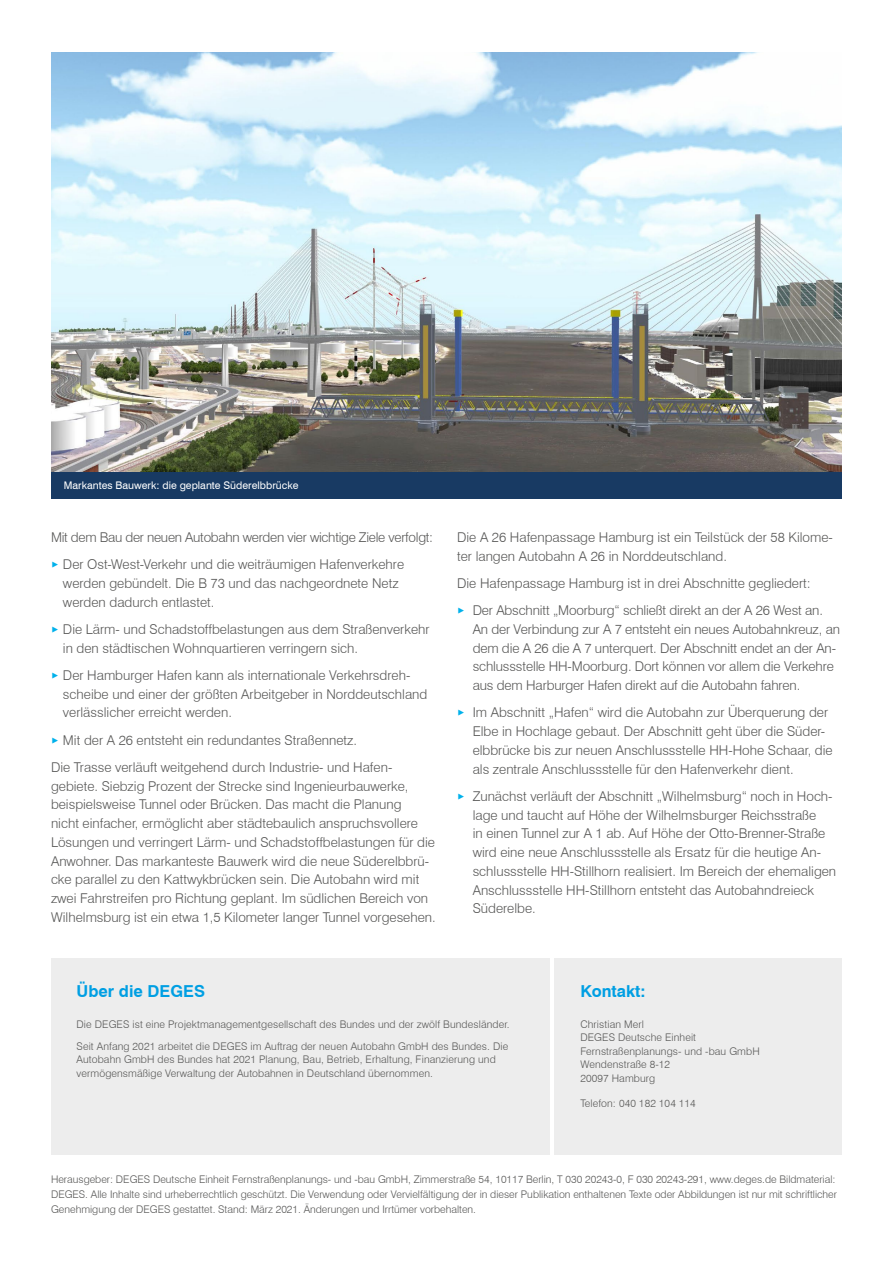
<style>
.page{position:relative;width:893px;height:1263px;background:#fff}
.page>*{position:absolute;margin:0;border:0;box-sizing:border-box;transform-origin:0 0}
.t1{font:700 16.5px "Swiss 721 BT";color:#009fe3}
.t2{font:300 13.5px/18.8px "Swiss 721 BT";color:#575756}
.t3{font:300 13.5px/27.3px "Swiss 721 BT";letter-spacing:-.02em;color:#575756}
.t4{font:300 10.5px/13.5px "Swiss 721 BT";letter-spacing:.01em;color:#575756}
.t5{font:10.5px "Swiss 721 BT";color:#fff}
.s1{font-weight:700;color:#00b1eb}
</style>
<div class="page">
<img style="left:51px;top:52px;width:791px;height:420px">
<div style="left:51px;top:472px;width:791px;height:27px;background:#183a63"></div>
<div style="left:555px;top:959px;width:287px;height:196px;background:#ededed"></div>
<div style="left:51px;top:959px;width:499px;height:196px;background:#ededed"></div>
<p class="t5" style="left:64px;top:478px;width:236px">Markantes Bauwerk: die geplante Süderelbbrücke</p>
<p class="t3" style="left:51px;top:523px;width:384px">Mit dem Bau der neuen Autobahn werden vier wichtige Ziele verfolgt: <span class="s1">►</span> Der Ost-West-Verkehr und die weiträumigen Hafenverkehre</p>
<p class="t2" style="left:63px;top:573px;width:337px">werden gebündelt. Die B 73 und das nachgeordnete Netz werden dadurch entlastet.</p>
<p class="t2" style="left:63px;top:619px;width:368px;text-indent:-12px"><span class="s1">►</span> Die Lärm- und Schadstoffbelastungen aus dem Straßenverkehr in den städtischen Wohnquartieren verringern sich.</p>
<p class="t2" style="left:63px;top:665px;width:366px;text-indent:-12px"><span class="s1">►</span> Der Hamburger Hafen kann als internationale Verkehrsdreh&shy;scheibe und einer der größten Arbeitgeber in Norddeutschland verlässlicher erreicht werden.</p>
<p class="t2" style="left:51px;top:726px;width:343px;line-height:27.3px"><span class="s1">►</span> Mit der A 26 entsteht ein redundantes Straßennetz.<br>Die Trasse verläuft weitgehend durch Industrie- und Hafen-</p>
<p class="t2" style="left:51px;top:776px;width:386px">gebiete. Siebzig Prozent der Strecke sind Ingenieurbauwerke, beispielsweise Tunnel oder Brücken. Das macht die Planung<br>nicht einfacher, ermöglicht aber städtebaulich anspruchsvollere Lösungen und verringert Lärm- und Schadstoffbelastungen für die Anwohner. Das markanteste Bauwerk wird die neue Süderelbbrü&shy;cke parallel zu den Kattwykbrücken sein. Die Autobahn wird mit zwei Fahrstreifen pro Richtung geplant. Im südlichen Bereich von Wilhelmsburg ist ein etwa 1,5 Kilometer langer Tunnel vorgesehen.</p>
<p class="t2" style="left:457px;top:527px;width:377px">Die A 26 Hafenpassage Hamburg ist ein Teilstück der 58 Kilome&shy;ter langen Autobahn A 26 in Norddeutschland.</p>
<p class="t2" style="left:457px;top:569px;width:367px;line-height:27.3px">Die Hafenpassage Hamburg ist in drei Abschnitte gegliedert:<br><span class="s1">►</span> Der Abschnitt „Moorburg“ schließt direkt an der A 26 West an.</p>
<p class="t2" style="left:473px;top:620px;width:369px">An der Verbindung zur A 7 entsteht ein neues Autobahnkreuz, an dem die A 26 die A 7 unterquert. Der Abschnitt endet an der An&shy;schlussstelle HH-Moorburg. Dort können vor allem die Verkehre aus dem Harburger Hafen direkt auf die Autobahn fahren.</p>
<p class="t2" style="left:473px;top:703px;width:361px;text-indent:-16px"><span class="s1">►</span> Im Abschnitt „Hafen“ wird die Autobahn zur Überquerung der Elbe in Hochlage gebaut. Der Abschnitt geht über die Süder&shy;elbbrücke bis zur neuen Anschlussstelle HH-Hohe Schaar, die als zentrale Anschlussstelle für den Hafenverkehr dient.</p>
<p class="t2" style="left:473px;top:787px;width:365px;text-indent:-16px"><span class="s1">►</span> Zunächst verläuft der Abschnitt „Wilhelmsburg“ noch in Hoch&shy;lage und taucht auf Höhe der Wilhelmsburger Reichsstraße<br>in einen Tunnel zur A 1 ab. Auf Höhe der Otto-Brenner-Straße wird eine neue Anschlussstelle als Ersatz für die heutige An&shy;schlussstelle HH-Stillhorn realisiert. Im Bereich der ehemaligen Anschlussstelle HH-Stillhorn entsteht das Autobahndreieck Süderelbe.</p>
<p class="t1" style="left:77px;top:980px;width:130px">Über die DEGES</p>
<p class="t4" style="left:77px;top:1013px;width:434px;line-height:22px">Die DEGES ist eine Projektmanagementgesellschaft des Bundes und der zwölf Bundesländer.<br>Seit Anfang 2021 arbeitet die DEGES im Auftrag der neuen Autobahn GmbH des Bundes. Die</p>
<p class="t4" style="left:77px;top:1052px;width:421px">Autobahn GmbH des Bundes hat 2021 Planung, Bau, Betrieb, Erhaltung, Finanzierung und vermögensmäßige Verwaltung der Autobahnen in Deutschland übernommen.</p>
<p class="t1" style="left:580px;top:980px;width:67px">Kontakt:</p>
<p class="t4" style="left:580px;top:1017px;width:181px">Christian Merl<br>DEGES Deutsche Einheit<br>Fernstraßenplanungs- und -bau GmbH<br>Wendenstraße 8-12<br>20097 Hamburg</p>
<p class="t4" style="left:580px;top:1096px;width:117px">Telefon: 040 182 104 114</p>
<p class="t4" style="left:51px;top:1172px;width:787px;line-height:15px">Herausgeber: DEGES Deutsche Einheit Fernstraßenplanungs- und -bau GmbH, Zimmerstraße 54, 10117 Berlin, T 030 20243-0, F 030 20243-291, www.deges.de Bildmaterial:<br>DEGES. Alle Inhalte sind urheberrechtlich geschützt. Die Verwendung oder Vervielfältigung der in dieser Publikation enthaltenen Texte oder Abbildungen ist nur mit schriftlicher<br>Genehmigung der DEGES gestattet. Stand: März 2021. Änderungen und Irrtümer vorbehalten.</p>
</div>
